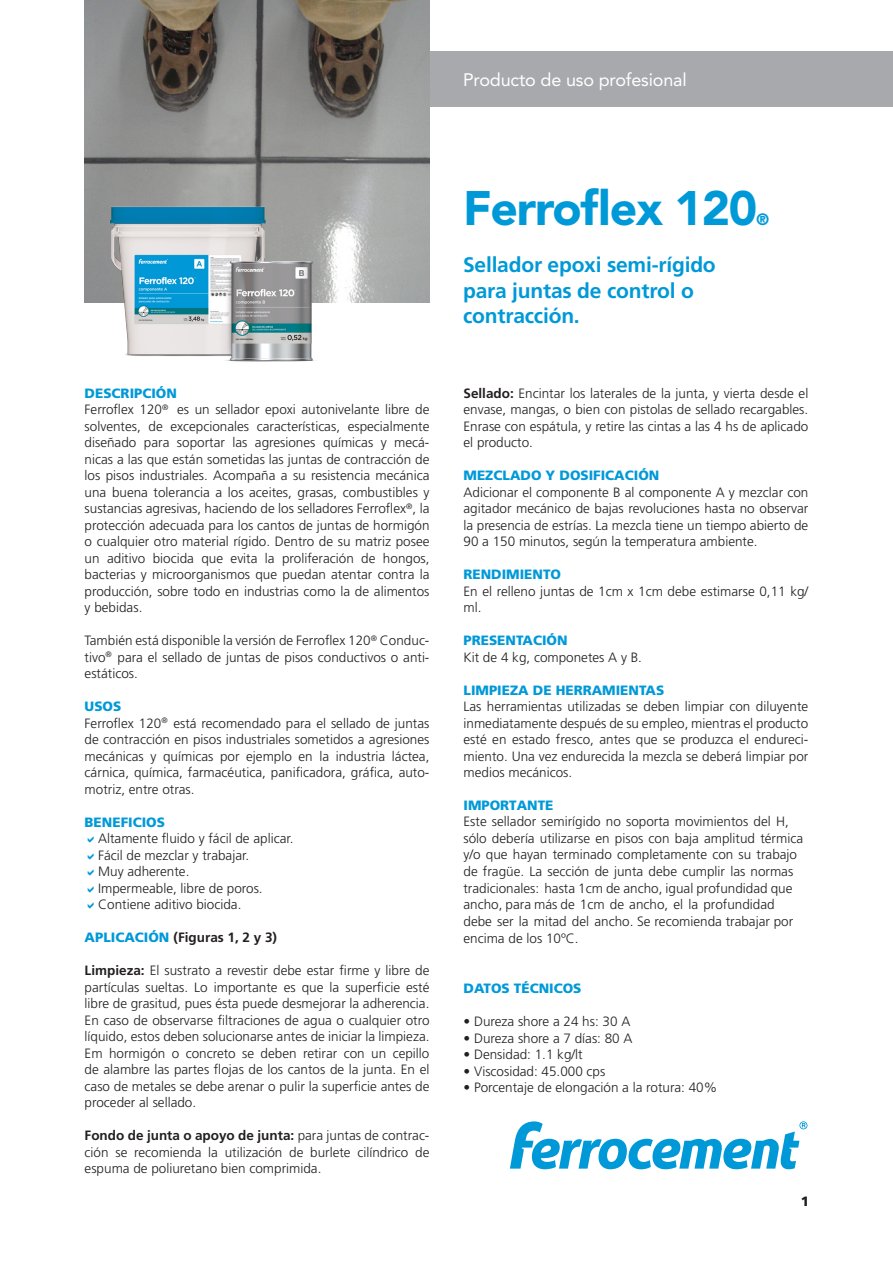
<style>
.page{position:relative;width:893px;height:1263px;background:#fff}
.page>*{position:absolute;margin:0;border:0;box-sizing:border-box;transform-origin:0 0}
.Titulo{font:900 48px "Avenir LT Std";letter-spacing:-.025em;color:#0099d8}
.Titulo-2{font:700 21px/25.5px "Frutiger LT Std";letter-spacing:-.01em;color:#0099d8}
.Rotulo_categoria{font:18px "Avenir LT Std";letter-spacing:-.01em;color:#fff}
.Titulo-3{font:900 16.5px "Frutiger LT Std";color:#0099d8}
.Texto_normal{font:300 13.5px/16.5px "Frutiger LT Std";color:#231f20;text-align:justify}
.Beneficios{font:300 13.5px "Frutiger LT Std";color:#231f20}
.Beneficios-2{font:900 13.5px "Frutiger LT Std";color:#0099d8}
.Beneficios-3{font:700 13.5px "Frutiger LT Std";color:#231f20}
.Texto_normal-2{font:900 13.5px "Frutiger LT Std";color:#231f20}
.s1{font-weight:900;color:#0099d8}
.s2{font-weight:700}
</style>
<div class="page">
<div style="left:98px;top:51px;width:795px;height:56px;background:#a8a9ad"></div>
<svg style="left:510px;top:1121px;width:297px;height:48px"></svg>
<img style="left:85px;top:0;width:345px;height:303px">
<img style="left:84px;top:167px;width:268px;height:195px">
<p class="Rotulo_categoria" style="left:463px;top:69px;width:225px">Producto de uso profesional</p>
<p class="Beneficios-2" style="left:85px;top:385px;width:94px">DESCRIPCIÓN</p>
<p class="Texto_normal" style="left:85px;top:401px;width:346px">Ferroflex 120<sup>®</sup> es un sellador epoxi autonivelante libre de solventes, de excepcionales características, especialmente diseñado para soportar las agresiones químicas y mecá&shy;nicas a las que están sometidas las juntas de contracción de los pisos industriales. Acompaña a su resistencia mecánica una buena tolerancia a los aceites, grasas, combustibles y sustancias agresivas, haciendo de los selladores Ferroflex<sup>®</sup>, la protección adecuada para los cantos de juntas de hormigón o cualquier otro material rígido. Dentro de su matriz posee un aditivo biocida que evita la proliferación de hongos, bacterias y microorganismos que puedan atentar contra la producción, sobre todo en industrias como la de alimentos y bebidas.</p>
<p class="Texto_normal" style="left:85px;top:632px;width:346px">También está disponible la versión de Ferroflex 120<sup>®</sup> Conduc&shy;tivo<sup>®</sup> para el sellado de juntas de pisos conductivos o anti&shy;estáticos.</p>
<p class="Beneficios-2" style="left:85px;top:698px;width:38px">USOS</p>
<p class="Texto_normal" style="left:85px;top:715px;width:346px">Ferroflex 120<sup>®</sup> está recomendado para el sellado de juntas de contracción en pisos industriales sometidos a agresiones mecánicas y químicas por ejemplo en la industria láctea, cárnica, química, farmacéutica, panificadora, gráfica, auto&shy;motriz, entre otras.</p>
<p class="Beneficios-2" style="left:85px;top:814px;width:82px">BENEFICIOS</p>
<p class="Texto_normal" style="left:98px;top:830px;width:197px">Altamente fluido y fácil de aplicar.</p>
<p class="Texto_normal" style="left:98px;top:847px;width:152px">Fácil de mezclar y trabajar.</p>
<p class="Texto_normal" style="left:98px;top:863px;width:93px">Muy adherente.</p>
<p class="Texto_normal" style="left:98px;top:880px;width:166px">Impermeable, libre de poros.</p>
<p class="Texto_normal" style="left:98px;top:896px;width:145px">Contiene aditivo biocida.</p>
<p class="Beneficios-3" style="left:85px;top:929px;width:194px"><span class="s1">APLICACIÓN</span> (Figuras 1, 2 y 3)</p>
<p class="Texto_normal" style="left:85px;top:962px;width:346px"><span class="s2">Limpieza:</span> El sustrato a revestir debe estar firme y libre de partículas sueltas. Lo importante es que la superficie esté libre de grasitud, pues ésta puede desmejorar la adherencia.<br>En caso de observarse filtraciones de agua o cualquier otro líquido, estos deben solucionarse antes de iniciar la limpieza.<br>Em hormigón o concreto se deben retirar con un cepillo de alambre las partes flojas de los cantos de la junta. En el caso de metales se debe arenar o pulir la superficie antes de proceder al sellado.</p>
<p class="Texto_normal" style="left:85px;top:1127px;width:346px"><span class="s2">Fondo de junta o apoyo de junta:</span> para juntas de contrac&shy;ción se recomienda la utilización de burlete cilíndrico de espuma de poliuretano bien comprimida.</p>
<p class="Titulo" style="left:463px;top:180px;width:296px">Ferroflex 120</p>
<p class="Titulo-3" style="left:756px;top:210px;width:15px">®</p>
<p class="Titulo-2" style="left:463px;top:252px;width:254px">Sellador epoxi semi-rígido para juntas de control o contracción.</p>
<p class="Texto_normal" style="left:463px;top:385px;width:346px"><span class="s2">Sellado:</span> Encintar los laterales de la junta, y vierta desde el envase, mangas, o bien con pistolas de sellado recargables.<br>Enrase con espátula, y retire las cintas a las 4 hs de aplicado el producto.</p>
<p class="Beneficios-2" style="left:463px;top:467px;width:197px">MEZCLADO Y DOSIFICACIÓN</p>
<p class="Texto_normal" style="left:463px;top:484px;width:346px">Adicionar el componente B al componente A y mezclar con agitador mecánico de bajas revoluciones hasta no observar la presencia de estrías. La mezcla tiene un tiempo abierto de 90 a 150 minutos, según la temperatura ambiente.</p>
<p class="Beneficios-2" style="left:463px;top:566px;width:99px">RENDIMIENTO</p>
<p class="Texto_normal" style="left:463px;top:583px;width:346px">En el relleno juntas de 1cm x 1cm debe estimarse 0,11 kg/ ml.</p>
<p class="Beneficios-2" style="left:463px;top:632px;width:106px">PRESENTACIÓN</p>
<p class="Texto_normal" style="left:463px;top:649px;width:180px">Kit de 4 kg, componetes A y B.</p>
<p class="Beneficios-2" style="left:463px;top:682px;width:202px">LIMPIEZA DE HERRAMIENTAS</p>
<p class="Texto_normal" style="left:463px;top:698px;width:346px">Las herramientas utilizadas se deben limpiar con diluyente inmediatamente después de su empleo, mientras el producto esté en estado fresco, antes que se produzca el endureci&shy;miento. Una vez endurecida la mezcla se deberá limpiar por medios mecánicos.</p>
<p class="Texto_normal" style="left:463px;top:797px;width:341px;text-align:left"><span class="s1">IMPORTANTE<br></span>Este sellador semirígido no soporta movimientos del H, sólo debería utilizarse en pisos con baja amplitud térmica y/o que hayan terminado completamente con su trabajo de fragüe. La sección de junta debe cumplir las normas tradicionales: hasta 1cm de ancho, igual profundidad que ancho, para más de 1cm de ancho, el la profundidad debe ser la mitad del ancho. Se recomienda trabajar por encima de los 10ºC.</p>
<p class="Beneficios-2" style="left:463px;top:980px;width:120px">DATOS TÉCNICOS</p>
<p class="Beneficios" style="left:463px;top:1014px;width:168px">• Dureza shore a 24 hs: 30 A</p>
<p class="Beneficios" style="left:463px;top:1030px;width:171px">• Dureza shore a 7 días: 80 A</p>
<p class="Beneficios" style="left:463px;top:1047px;width:121px">• Densidad: 1.1 kg/lt</p>
<p class="Beneficios" style="left:463px;top:1063px;width:143px">• Viscosidad: 45.000 cps</p>
<p class="Beneficios" style="left:463px;top:1080px;width:255px">• Porcentaje de elongación a la rotura: 40%</p>
<p class="Texto_normal-2" style="left:801px;top:1193px;width:10px">1</p>
</div>
